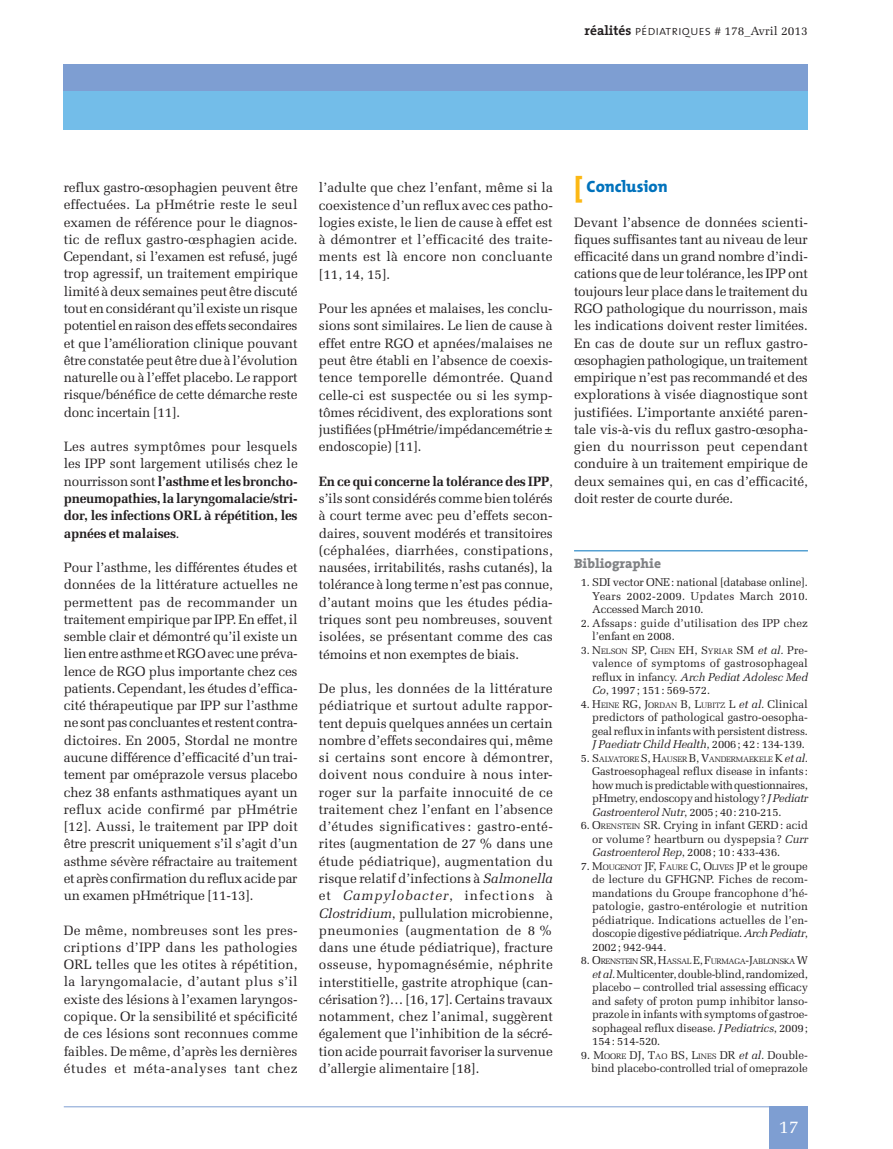
<style>
.page{position:relative;width:893px;height:1149px;background:#fff}
.page>*{position:absolute;margin:0;border:0;box-sizing:border-box;transform-origin:0 0}
.t1{font:18px "Melior";color:#fff}
.t2{font:800 16.5px "The Mix";color:#0072bc}
.t3{font:13.5px/17.2px "Melior";letter-spacing:-.015em;color:#231f20;text-align:justify}
.t4{font:700 13.5px/17.2px "Melior";letter-spacing:-.015em;color:#231f20;text-align:justify}
.t5{font:800 13.5px "The Serif";color:#808285}
.t6{font:12px "Melior";color:#231f20}
.t7{font:11.25px/13.5px "Melior";letter-spacing:-.015em;color:#231f20;text-align:justify}
.t8{font:11.25px/13.5px "Melior";letter-spacing:.005em;color:#231f20}
.t9{font:7.8px "Melior";letter-spacing:-.025em;color:#231f20}
.t10{font:7.8px "Melior";letter-spacing:-.005em;color:#231f20}
.t11{font:7.8px "Melior";color:#231f20}
.s1{font-family:"The Serif";font-weight:700;font-size:13.5px}
.s2{font-family:"The Sans Light Caps";font-size:13.5px}
.s3{font-weight:400}
.s4{font-weight:700}
.s5{font-style:italic}
.s6{font-size:27px;color:#fcb814}
.s7{font-size:11.25px}
.s8{font-style:italic;font-size:11.25px}
.s9{font-style:inherit}
.s10{font-size:7.8px}
</style>
<div class="page">
<div style="left:64px;top:64px;width:744px;height:27px;background:#7e9ed2"></div>
<div style="left:64px;top:91px;width:744px;height:39px;background:#73bde9"></div>
<div style="left:770px;top:1106px;width:38px;height:42px;background:#7e9ed2"></div>
<hr style="left:64px;top:1106px;width:744px;height:1px;background:#7e9ed2">
<hr style="left:574px;top:550px;width:234px;height:1px;background:#0072bc">
<p class="t6" style="left:585px;top:24px;width:225px"><span class="s1">réalités</span> <span class="s2">pédiatriques</span> # 178_Avril 2013</p>
<p class="t3" style="left:64px;top:179px;width:236px">reflux gastro-œsophagien peuvent être effectuées. La pHmétrie reste le seul examen de référence pour le diagnos&shy;tic de reflux gastro-œsphagien acide.<br>Cependant, si l’examen est refusé, jugé trop agressif, un traitement empirique limité à deux semaines peut être discuté tout en considérant qu’il existe un risque potentiel en raison des effets secondaires et que l’amélioration clinique pouvant être constatée peut être due à l’évolution naturelle ou à l’effet placebo. Le rapport risque/bénéfice de cette démarche reste donc incertain [11].</p>
<p class="t4" style="left:64px;top:437px;width:235px"><span class="s3">Les autres symptômes pour lesquels les IPP sont largement utilisés chez le nourrisson sont</span> l’asthme et les broncho&shy;pneumopathies, la laryngomalacie/stri&shy;dor, les infections ORL à répétition, les apnées et malaises<span class="s3">.</span></p>
<p class="t3" style="left:64px;top:558px;width:236px">Pour l’asthme, les différentes études et données de la littérature actuelles ne permettent pas de recommander un traitement empirique par IPP. En effet, il semble clair et démontré qu’il existe un lien entre asthme et RGO avec une préva&shy;lence de RGO plus importante chez ces patients. Cependant, les études d’effica&shy;cité thérapeutique par IPP sur l’asthme ne sont pas concluantes et restent contra&shy;dictoires. En 2005, Stordal ne montre aucune différence d’efficacité d’un trai&shy;tement par oméprazole versus placebo chez 38 enfants asthmatiques ayant un reflux acide confirmé par pHmétrie [12]. Aussi, le traitement par IPP doit être prescrit uniquement s’il s’agit d’un asthme sévère réfractaire au traitement et après confirmation du reflux acide par un examen pHmétrique [11-13].</p>
<p class="t3" style="left:64px;top:921px;width:236px">De même, nombreuses sont les pres&shy;criptions d’IPP dans les pathologies ORL telles que les otites à répétition, la laryngomalacie, d’autant plus s’il existe des lésions à l’examen laryngos&shy;copique. Or la sensibilité et spécificité de ces lésions sont reconnues comme faibles. De même, d’après les dernières études et méta-analyses tant chez</p>
<p class="t3" style="left:319px;top:179px;width:235px">l’adulte que chez l’enfant, même si la coexistence d’un reflux avec ces patho&shy;logies existe, le lien de cause à effet est à démontrer et l’efficacité des traite&shy;ments est là encore non concluante [11, 14, 15].</p>
<p class="t3" style="left:319px;top:300px;width:235px">Pour les apnées et malaises, les conclu&shy;sions sont similaires. Le lien de cause à effet entre RGO et apnées/malaises ne peut être établi en l’absence de coexis&shy;tence temporelle démontrée. Quand celle-ci est suspectée ou si les symp&shy;tômes récidivent, des explorations sont justifiées (pHmétrie/impédancemétrie ± endoscopie) [11].</p>
<p class="t3" style="left:319px;top:472px;width:235px"><span class="s4">En ce qui concerne la tolérance des IPP</span>, s’ils sont considérés comme bien tolérés à court terme avec peu d’effets secon&shy;daires, souvent modérés et transitoires (céphalées, diarrhées, constipations, nausées, irritabilités, rashs cutanés), la tolérance à long terme n’est pas connue, d’autant moins que les études pédia&shy;triques sont peu nombreuses, souvent isolées, se présentant comme des cas témoins et non exemptes de biais.</p>
<p class="t3" style="left:319px;top:679px;width:236px">De plus, les données de la littérature pédiatrique et surtout adulte rappor&shy;tent depuis quelques années un certain nombre d’effets secondaires qui, même si certains sont encore à démontrer, doivent nous conduire à nous inter&shy;roger sur la parfaite innocuité de ce traitement chez l’enfant en l’absence d’études significatives : gastro-enté&shy;rites (augmentation de 27 % dans une étude pédiatrique), augmentation du risque relatif d’infections à <span class="s5">Salmonella </span>et <span class="s5">Campylobacter</span>, infections à <span class="s5">Clostridium</span>, pullulation microbienne, pneumonies (augmentation de 8 % dans une étude pédiatrique), fracture osseuse, hypomagnésémie, néphrite interstitielle, gastrite atrophique (can&shy;cérisation?)… [16, 17]. Certains travaux notamment, chez l’animal, suggèrent également que l’inhibition de la sécré&shy;tion acide pourrait favoriser la survenue d’allergie alimentaire [18].</p>
<p class="t2" style="left:574px;top:173px;width:95px"><span class="s6">[</span> Conclusion</p>
<p class="t3" style="left:574px;top:213px;width:236px">Devant l’absence de données scienti&shy;fiques suffisantes tant au niveau de leur efficacité dans un grand nombre d’indi&shy;cations que de leur tolérance, les IPP ont toujours leur place dans le traitement du RGO pathologique du nourrisson, mais les indications doivent rester limitées.<br>En cas de doute sur un reflux gastro&shy;œsophagien pathologique, un traitement empirique n’est pas recommandé et des explorations à visée diagnostique sont justifiées. L’importante anxiété paren&shy;tale vis-à-vis du reflux gastro-œsopha&shy;gien du nourrisson peut cependant conduire à un traitement empirique de deux semaines qui, en cas d’efficacité, doit rester de courte durée.</p>
<p class="t5" style="left:574px;top:552px;width:89px">Bibliographie</p>
<p class="t7" style="left:592px;top:575px;width:217px;text-indent:-11px">1. SDI vector ONE: national [database online].<br>Years 2002-2009. Updates March 2010.<br>Accessed March 2010.</p>
<p class="t8" style="left:592px;top:615px;width:217px;text-indent:-11px">2. Afssaps : guide d’utilisation des IPP chez l’enfant en 2008.</p>
<p class="t11" style="left:581px;top:646px;width:229px"><span class="s7">3.</span> <span class="s7">N</span>ELSON <span class="s7">SP, C</span>HEN <span class="s7">EH, S</span>YRIAR <span class="s7">SM</span> <span class="s8">et al.</span> <span class="s7">Pre-</span></p>
<p class="t7" style="left:592px;top:656px;width:217px">valence of symptoms of gastrosophageal reflux in infancy. <span class="s5">Arch Pediat Adolesc Med Co</span>, 1997; 151: 569-572.</p>
<p class="t10" style="left:581px;top:700px;width:229px"><span class="s7">4.</span> <span class="s7">H</span>EINE <span class="s7">RG, J</span>ORDAN <span class="s7">B, L</span>UBITZ <span class="s7">L</span> <span class="s8">et al.</span> <span class="s7">Clinical</span></p>
<p class="t7" style="left:592px;top:710px;width:217px">predictors of pathological gastro-oesopha&shy;geal reflux in infants with persistent distress.<br><span class="s5">J Paediatr Child Health</span>, 2006; 42: 134-139.</p>
<p class="t9" style="left:581px;top:754px;width:229px"><span class="s7">5.</span> <span class="s7">S</span> ALVATORE <span class="s7">S, H</span>AUSER <span class="s7">B, V</span>ANDERMAEKELE <span class="s7">K</span> <span class="s8">et al.</span></p>
<p class="t7" style="left:592px;top:764px;width:217px">Gastroesophageal reflux disease in infants: how much is predictable with questionnaires, pHmetry, endoscopy and histology? <span class="s5">J Pediatr Gastroenterol Nutr</span>, 2005; 40: 210-215.</p>
<p class="t7" style="left:592px;top:818px;width:217px;text-indent:-11px">6. <span class="s9">O</span><span class="s10">RENSTEIN</span> SR. Crying in infant GERD: acid or volume? heartburn ou dyspepsia ? <span class="s5">Curr Gastroenterol Rep</span>, 2008; 10: 433-436.</p>
<p class="t9" style="left:581px;top:862px;width:229px"><span class="s7">7.</span> <span class="s7">M</span>OUGENOT <span class="s7">JF, F</span>AURE <span class="s7">C, O</span>LIVES <span class="s7">JP et le groupe</span></p>
<p class="t7" style="left:592px;top:872px;width:217px">de lecture du GFHGNP. Fiches de recom&shy;mandations du Groupe francophone d’hé&shy;patologie, gastro-entérologie et nutrition pédiatrique. Indications actuelles de l’en&shy;doscopie digestive pédiatrique. <span class="s5">Arch Pediatr</span>, 2002; 942-944.</p>
<p class="t9" style="left:581px;top:956px;width:229px"><span class="s7">8.</span> <span class="s7">O</span>RENSTEIN <span class="s7">SR, H</span>ASSAL <span class="s7">E, F</span>URMAGA<span class="s7">-J</span>ABLONSKA <span class="s7">W</span></p>
<p class="t7" style="left:592px;top:966px;width:217px"><span class="s5">et al.</span> Multicenter, double-blind, randomized, placebo – controlled trial assessing efficacy and safety of proton pump inhibitor lanso&shy;prazole in infants with symptoms of gastroe&shy;sophageal reflux disease. <span class="s5">J Pediatrics</span>, 2009; 154: 514-520.</p>
<p class="t7" style="left:581px;top:1047px;width:229px;text-align:right">9. <span class="s9">M</span><span class="s10">OORE</span> <span class="s9">DJ, T</span><span class="s10">AO</span> <span class="s9">BS, L</span><span class="s10">INES</span> <span class="s9">DR</span> <span class="s5">et al.</span> Double&shy;bind placebo-controlled trial of omeprazole</p>
<h1 class="t1" style="left:779px;top:1115px;width:22px">17</h1>
</div>
